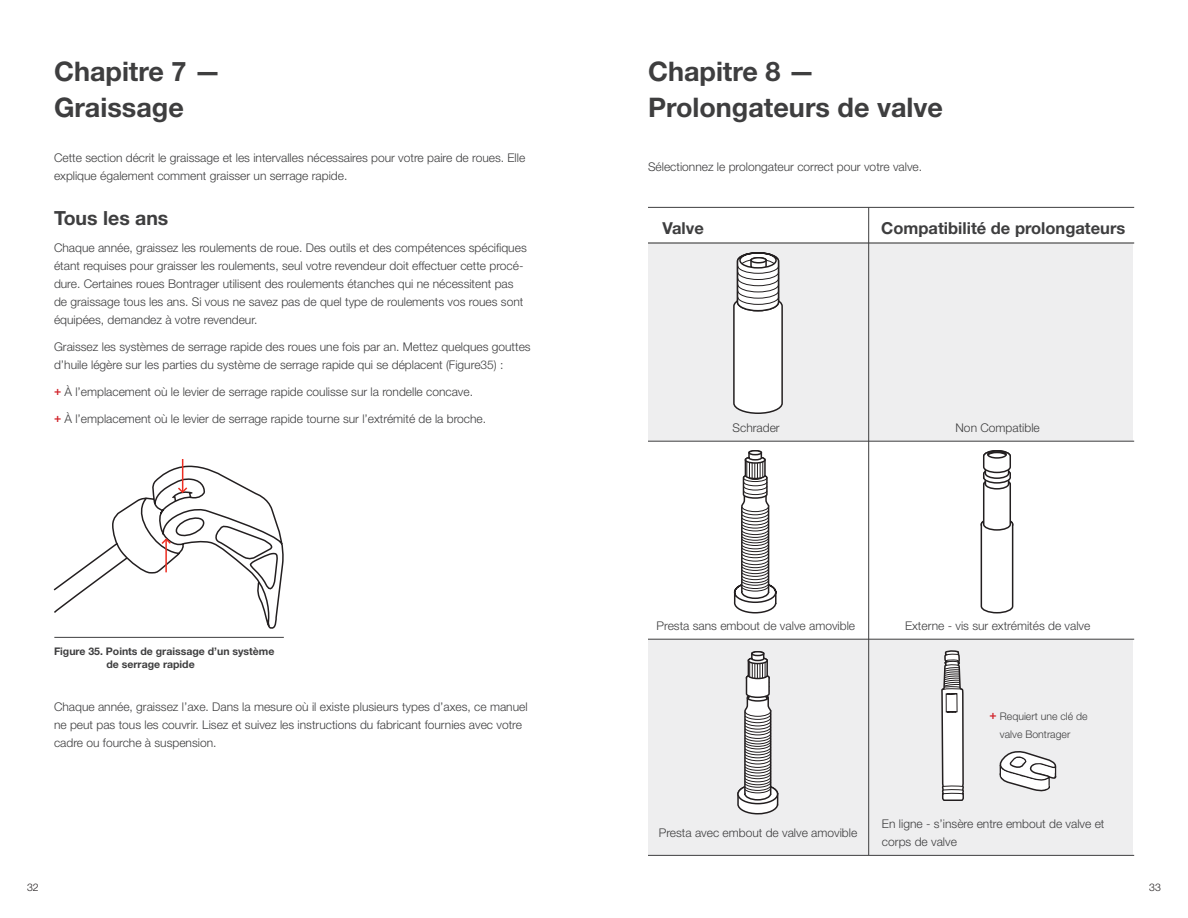
<style>
.page{position:relative;width:1188px;height:918px;background:#fff}
.page>*{position:absolute;margin:0;border:0;box-sizing:border-box;transform-origin:0 0}
.t1{font:700 27px/36px "Helvetica Neue LT Std";color:#3e3e3f}
.t2{font:700 19.5px "Helvetica Neue LT Std";color:#3e3e3f}
.t3{font:700 16.5px "Helvetica Neue LT Std";color:#3e3e3f}
.t4{font:300 12px/18px "Helvetica Neue LT Std";color:#3e3e3f}
.t5{font:700 10.5px/13.5px "Helvetica Neue LT Std";color:#3e3e3f}
.t6{font:300 10.5px/18px "Helvetica Neue LT Std";color:#3e3e3f}
.t7{font:300 10.5px "Helvetica Neue LT Std";color:#231f20}
.s1{font-weight:500;color:#d1232a}
.s2{font-weight:500;font-size:12px;color:#d1232a}
</style>
<div class="page">
<div style="left:649px;top:244px;width:484px;height:197px;background:#eeeeef"></div>
<div style="left:649px;top:639px;width:484px;height:216px;background:#eeeeef"></div>
<hr style="left:648px;top:242px;width:486px;height:2px;background:#3e3e3f">
<hr style="left:648px;top:639px;width:486px;height:1px;background:#3e3e3f">
<hr style="left:648px;top:441px;width:486px;height:1px;background:#3e3e3f">
<hr style="left:648px;top:855px;width:486px;height:1px;background:#3e3e3f">
<hr style="left:648px;top:207px;width:486px;height:1px;background:#3e3e3f">
<hr style="left:868px;top:207px;width:1px;height:648px;background:#3e3e3f">
<svg style="left:733px;top:441px;width:44px;height:173px"></svg>
<svg style="left:980px;top:440px;width:34px;height:174px"></svg>
<svg style="left:737px;top:651px;width:42px;height:164px"></svg>
<svg style="left:940px;top:440px;width:25px;height:361px"></svg>
<svg style="left:999px;top:751px;width:58px;height:41px"></svg>
<svg style="left:733px;top:252px;width:50px;height:162px;background:#dfdfdf"></svg>
<svg style="left:53px;top:464px;width:231px;height:174px"></svg>
<hr style="left:165px;top:540px;width:2px;height:32px;background:#ee2e22">
<hr style="left:182px;top:459px;width:1px;height:33px;background:#ee2e22">
<h1 class="t1" style="left:54px;top:53px;width:169px">Chapitre 7 —<br>Graissage</h1>
<p class="t4" style="left:54px;top:148px;width:473px">Cette section décrit le graissage et les intervalles nécessaires pour votre paire de roues. Elle explique également comment graisser un serrage rapide.</p>
<h2 class="t2" style="left:54px;top:206px;width:116px">Tous les ans</h2>
<p class="t4" style="left:54px;top:238px;width:474px">Chaque année, graissez les roulements de roue. Des outils et des compétences spécifiques étant requises pour graisser les roulements, seul votre revendeur doit effectuer cette procé&shy;dure. Certaines roues Bontrager utilisent des roulements étanches qui ne nécessitent pas de graissage tous les ans. Si vous ne savez pas de quel type de roulements vos roues sont équipées, demandez à votre revendeur.</p>
<p class="t4" style="left:54px;top:337px;width:478px">Graissez les systèmes de serrage rapide des roues une fois par an. Mettez quelques gouttes d’huile légère sur les parties du système de serrage rapide qui se déplacent (Figure35) :</p>
<p class="t4" style="left:54px;top:382px;width:421px"><span class="s1">+</span> À l’emplacement où le levier de serrage rapide coulisse sur la rondelle concave.</p>
<p class="t4" style="left:54px;top:409px;width:434px"><span class="s1">+</span> À l’emplacement où le levier de serrage rapide tourne sur l’extrémité de la broche.</p>
<p class="t5" style="left:106px;top:644px;width:169px;text-indent:-52px">Figure 35. Points de graissage d’un système de serrage rapide</p>
<p class="t4" style="left:54px;top:697px;width:475px">Chaque année, graissez l’axe. Dans la mesure où il existe plusieurs types d’axes, ce manuel ne peut pas tous les couvrir. Lisez et suivez les instructions du fabricant fournies avec votre cadre ou fourche à suspension.</p>
<h1 class="t1" style="left:648px;top:53px;width:297px">Chapitre 8 —<br>Prolongateurs de valve</h1>
<p class="t4" style="left:648px;top:157px;width:276px">Sélectionnez le prolongateur correct pour votre valve.</p>
<h3 class="t3" style="left:663px;top:218px;width:43px">Valve</h3>
<p class="t4" style="left:733px;top:418px;width:49px">Schrader</p>
<h3 class="t3" style="left:881px;top:218px;width:246px">Compatibilité de prolongateurs</h3>
<p class="t4" style="left:956px;top:418px;width:86px">Non Compatible</p>
<p class="t4" style="left:657px;top:616px;width:200px">Presta sans embout de valve amovible</p>
<p class="t4" style="left:905px;top:616px;width:187px">Externe - vis sur extrémités de valve</p>
<p class="t6" style="left:1000px;top:707px;width:89px;text-indent:-10px"><span class="s2">+</span> Requiert une clé de valve Bontrager</p>
<p class="t4" style="left:659px;top:823px;width:200px">Presta avec embout de valve amovible</p>
<p class="t4" style="left:882px;top:814px;width:224px">En ligne - s’insère entre embout de valve et corps de valve</p>
<p class="t7" style="left:27px;top:881px;width:13px">32</p>
<p class="t7" style="left:1149px;top:881px;width:13px">33</p>
</div>
